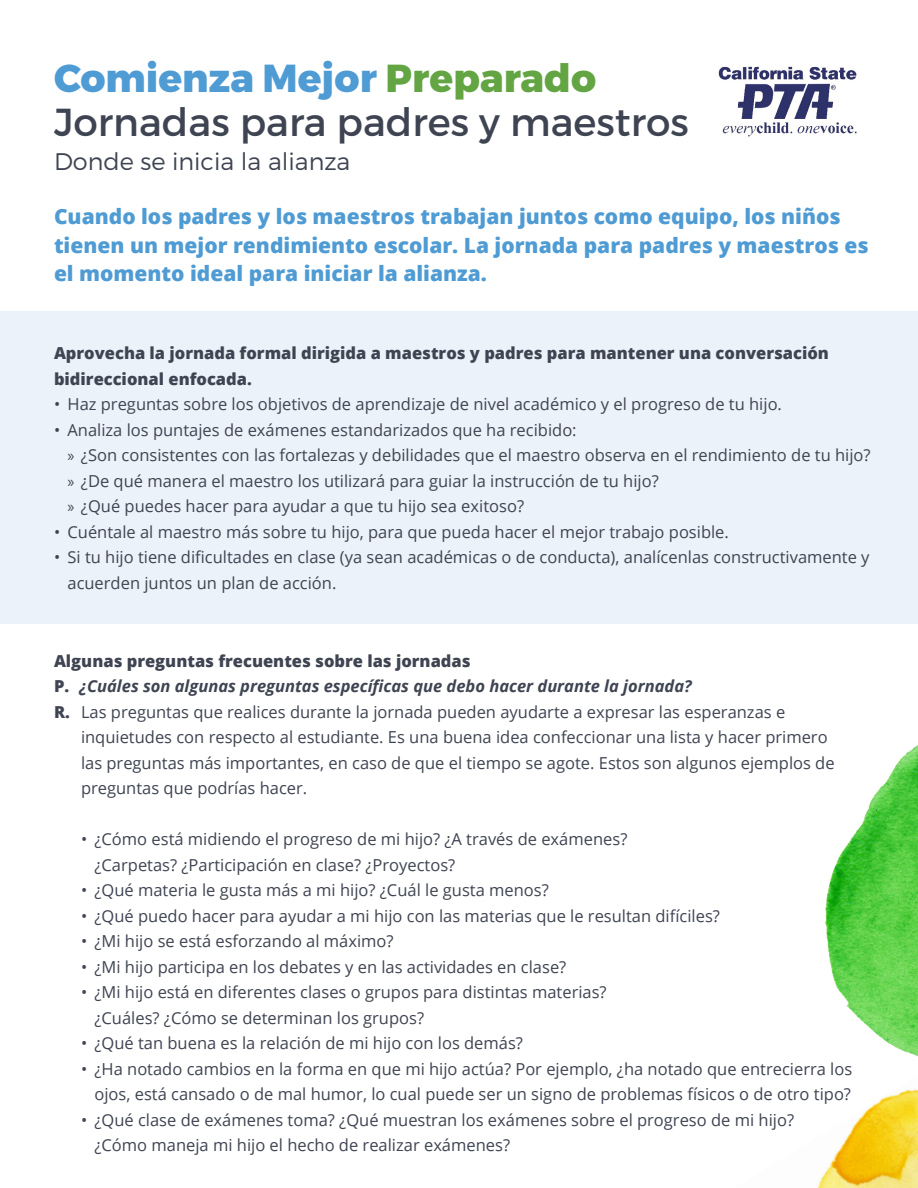
<style>
.page{position:relative;width:918px;height:1188px;background:#fff}
.page>*{position:absolute;margin:0;border:0;box-sizing:border-box;transform-origin:0 0}
.t1{font:39px/44.2px "Montserrat";color:#3f4452}
.t2{font:300 24px "Montserrat";color:#3f4452}
.Call_to_action{font:800 21px/28.5px "Open Sans";color:#4f9bd4}
.A{font:16.5px/25.5px "Open Sans";color:#3f4452}
.t3{font:800 16.5px/25.5px "Open Sans";color:#3f4452}
.Q{font:italic 700 16.5px "Open Sans";color:#3f4452}
.s1{font-weight:800;color:#4f9bd4}
.s2{font-weight:800;color:#64a543}
.s3{font-family:"Myriad Pro"}
.s4{font-weight:800;font-style:normal}
.s5{font-weight:800}
</style>
<div class="page">
<img style="left:825px;top:745px;width:93px;height:312px">
<img style="left:817px;top:1089px;width:101px;height:99px">
<div style="left:0;top:311px;width:918px;height:313px;background:#ebf2f9"></div>
<img style="left:718px;top:66px;width:139px;height:71px">
<h1 class="t1" style="left:54px;top:56px;width:636px"><span class="s1">Comienza Mejor</span> <span class="s2">Preparado<br></span>Jornadas para padres y maestros</h1>
<h2 class="t2" style="left:54px;top:147px;width:298px">Donde se inicia la alianza</h2>
<p class="Call_to_action" style="left:54px;top:201px;width:816px">Cuando los padres y los maestros trabajan juntos como equipo, los niños tienen un mejor rendimiento escolar. La jornada para padres y maestros es el momento ideal para iniciar la alianza.</p>
<p class="t3" style="left:54px;top:340px;width:777px">Aprovecha la jornada formal dirigida a maestros y padres para mantener una conversación bidireccional enfocada.</p>
<p class="A" style="left:54px;top:391px;width:730px">• Haz preguntas sobre los objetivos de aprendizaje de nivel académico y el progreso de tu hijo.</p>
<p class="A" style="left:54px;top:417px;width:524px">• Analiza los puntajes de exámenes estandarizados que ha recibido:</p>
<p class="A" style="left:68px;top:442px;width:805px"><span class="s3">»</span> ¿Son consistentes con las fortalezas y debilidades que el maestro observa en el rendimiento de tu hijo?</p>
<p class="A" style="left:68px;top:468px;width:593px"><span class="s3">»</span> ¿De qué manera el maestro los utilizará para guiar la instrucción de tu hijo?</p>
<p class="A" style="left:68px;top:493px;width:458px"><span class="s3">»</span> ¿Qué puedes hacer para ayudar a que tu hijo sea exitoso?</p>
<p class="A" style="left:54px;top:519px;width:676px">• Cuéntale al maestro más sobre tu hijo, para que pueda hacer el mejor trabajo posible.</p>
<p class="A" style="left:68px;top:544px;width:804px;text-indent:-14px">• Si tu hijo tiene dificultades en clase (ya sean académicas o de conducta), analícenlas constructivamente y acuerden juntos un plan de acción.</p>
<p class="t3" style="left:54px;top:647px;width:418px">Algunas preguntas frecuentes sobre las jornadas</p>
<p class="Q" style="left:54px;top:675px;width:639px"><span class="s4">P.</span> ¿Cuáles son algunas preguntas específicas que debo hacer durante la jornada?</p>
<p class="A" style="left:81px;top:699px;width:755px;text-indent:-27px"><span class="s5">R.</span> Las preguntas que realices durante la jornada pueden ayudarte a expresar las esperanzas e inquietudes con respecto al estudiante. Es una buena idea confeccionar una lista y hacer primero las preguntas más importantes, en caso de que el tiempo se agote. Estos son algunos ejemplos de preguntas que podrías hacer.</p>
<p class="A" style="left:94px;top:826px;width:534px;text-indent:-14px">• ¿Cómo está midiendo el progreso de mi hijo? ¿A través de exámenes? ¿Carpetas? ¿Participación en clase? ¿Proyectos?</p>
<p class="A" style="left:81px;top:877px;width:469px">• ¿Qué materia le gusta más a mi hijo? ¿Cuál le gusta menos?</p>
<p class="A" style="left:81px;top:903px;width:640px">• ¿Qué puedo hacer para ayudar a mi hijo con las materias que le resultan difíciles?</p>
<p class="A" style="left:81px;top:928px;width:314px">• ¿Mi hijo se está esforzando al máximo?</p>
<p class="A" style="left:81px;top:954px;width:487px">• ¿Mi hijo participa en los debates y en las actividades en clase?</p>
<p class="A" style="left:94px;top:979px;width:514px;text-indent:-14px">• ¿Mi hijo está en diferentes clases o grupos para distintas materias? ¿Cuáles? ¿Cómo se determinan los grupos?</p>
<p class="A" style="left:81px;top:1030px;width:444px">• ¿Qué tan buena es la relación de mi hijo con los demás?</p>
<p class="A" style="left:81px;top:1056px;width:773px;text-align:right">• ¿Ha notado cambios en la forma en que mi hijo actúa? Por ejemplo, ¿ha notado que entrecierra los ojos, está cansado o de mal humor, lo cual puede ser un signo de problemas físicos o de otro tipo?</p>
<p class="A" style="left:94px;top:1107px;width:701px;text-indent:-14px">• ¿Qué clase de exámenes toma? ¿Qué muestran los exámenes sobre el progreso de mi hijo? ¿Cómo maneja mi hijo el hecho de realizar exámenes?</p>
</div>
